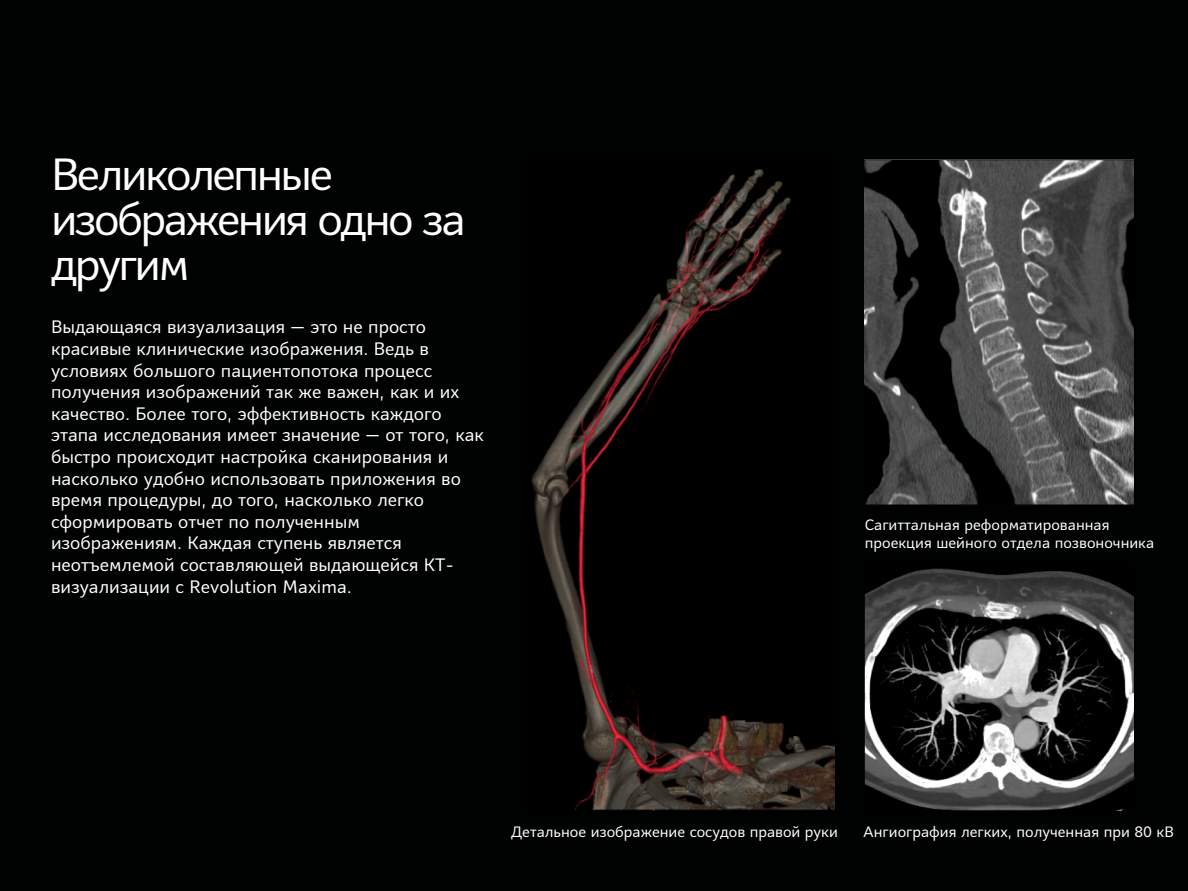
<style>
.page{position:relative;width:1188px;height:891px;background:#000101}
.page>*{position:absolute;margin:0;border:0;box-sizing:border-box;transform-origin:0 0}
.t1{font:45px/45px "Mediator";letter-spacing:-.055em;color:#fff}
.t2{font:18px/21.6px "Mediator";color:#fff}
.t3{font:15px/18px "Mediator";color:#fff}
</style>
<div class="page">
<img style="left:531px;top:169px;width:304px;height:641px">
<img style="left:865px;top:568px;width:269px;height:242px">
<img style="left:865px;top:159px;width:269px;height:345px">
<p class="t1" style="left:51px;top:152px;width:416px">Великолепные изображения одно за другим</p>
<p class="t2" style="left:51px;top:316px;width:434px">Выдающаяся визуализация — это не просто красивые клинические изображения. Ведь в условиях большого пациентопотока процесс получения изображений так же важен, как и их качество. Более того, эффективность каждого этапа исследования имеет значение — от того, как быстро происходит настройка сканирования и насколько удобно использовать приложения во время процедуры, до того, насколько легко сформировать отчет по полученным изображениям. Каждая ступень является неотъемлемой составляющей выдающейся КТ&shy;визуализации с Revolution Maxima.</p>
<p class="t3" style="left:865px;top:516px;width:291px">Сагиттальная реформатированная проекция шейного отдела позвоночника</p>
<p class="t3" style="left:511px;top:822px;width:328px">Детальное изображение сосудов правой руки</p>
<p class="t3" style="left:863px;top:823px;width:312px">Ангиография легких, полученная при 80 кВ</p>
</div>
